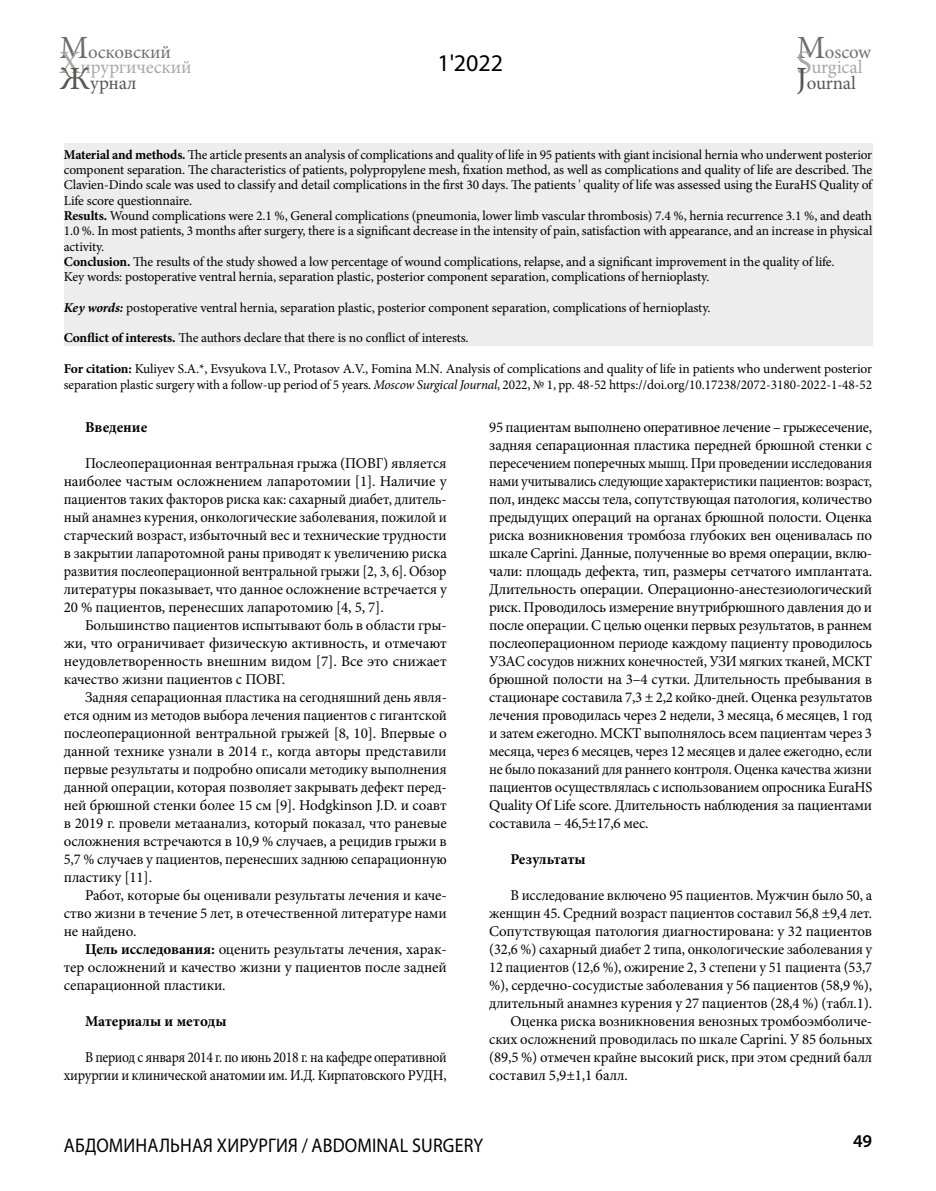
<style>
.page{position:relative;width:936px;height:1191px;background:#fff}
.page>*{position:absolute;margin:0;border:0;box-sizing:border-box;transform-origin:0 0}
.t1{font:24px "Myriad Pro";color:#000}
.t2{font:19.8px "Myriad Pro";letter-spacing:.01em;color:#000;scale:.91 1}
.t3{font:18.9px/15.8px "Minion Pro";letter-spacing:-.01em;color:#a8a8a7}
.t4{font:600 18px "Myriad Pro";color:#000}
.t5{font:15px/18px "Minion Pro";letter-spacing:-.01em;color:#000;text-align:justify}
.t6{font:15px/18px "Minion Pro";letter-spacing:-.01em;color:#000;text-align:justify;scale:.96 1}
.t7{font:15px/18px "Minion Pro";letter-spacing:-.01em;color:#000;text-align:right;scale:.91 1}
.t8{font:700 15px "Minion Pro";color:#000}
.t9{font:13.5px/15.3px "Minion Pro";letter-spacing:-.01em;color:#000}
.s1{font-size:32.4px;color:#706f6f}
.s2{color:#706f6f}
.s3{font-size:32.4px}
.s4{font-size:32.4px;color:#575756}
.s5{color:#575756}
.s6{font-weight:700}
.s7{font-weight:700;font-style:italic}
.s8{font-style:italic}
</style>
<div class="page">
<div style="left:64px;top:143px;width:808px;height:65px;background:#ededed"></div>
<div style="left:64px;top:205px;width:808px;height:49px;background:#ededed"></div>
<div style="left:64px;top:250px;width:808px;height:19px;background:#ededed"></div>
<div style="left:64px;top:266px;width:808px;height:19px;background:#ededed"></div>
<div style="left:64px;top:281px;width:808px;height:19px;background:#ededed"></div>
<div style="left:64px;top:296px;width:808px;height:19px;background:#ededed"></div>
<div style="left:64px;top:312px;width:808px;height:19px;background:#ededed"></div>
<div style="left:64px;top:327px;width:808px;height:19px;background:#ededed"></div>
<p class="t3" style="left:60px;top:44px;width:134px"><span class="s1">М</span><span class="s2">осковский<br></span><span class="s3">Х</span>ирургический<br><span class="s4">Ж</span><span class="s5">урнал</span></p>
<h1 class="t1" style="left:437px;top:48px;width:67px">1'2022</h1>
<p class="t3" style="left:796px;top:44px;width:76px"><span class="s1">М</span><span class="s2">oscow<br></span><span class="s3">S</span>urgical<br><span class="s4">J</span><span class="s5">ournal</span></p>
<p class="t9" style="left:64px;top:147px;width:810px"><span class="s6">Material and methods.</span> The article presents an analysis of complications and quality of life in 95 patients with giant incisional hernia who underwent posterior component separation. The characteristics of patients, polypropylene mesh, fixation method, as well as complications and quality of life are described. The Clavien-Dindo scale was used to classify and detail complications in the first 30 days. The patients ' quality of life was assessed using the EuraHS Quality of Life score questionnaire.<br><span class="s6">Results.</span> Wound complications were 2.1 %, General complications (pneumonia, lower limb vascular thrombosis) 7.4 %, hernia recurrence 3.1 %, and death 1.0 %. In most patients, 3 months after surgery, there is a significant decrease in the intensity of pain, satisfaction with appearance, and an increase in physical activity.<br><span class="s6">Conclusion.</span> The results of the study showed a low percentage of wound complications, relapse, and a significant improvement in the quality of life.<br>Key words: postoperative ventral hernia, separation plastic, posterior component separation, complications of hernioplasty.</p>
<p class="t9" style="left:64px;top:300px;width:648px"><span class="s7">Key words:</span> postoperative ventral hernia, separation plastic, posterior component separation, complications of hernioplasty.</p>
<p class="t9" style="left:64px;top:330px;width:406px"><span class="s6">Сonflict of interests.</span> The authors declare that there is no conflict of interests.</p>
<p class="t9" style="left:64px;top:360px;width:809px;line-height:16.2px"><span class="s6">For citation:</span> Kuliyev S.A.*, Evsyukova I.V., Protasov A.V., Fomina M.N. Analysis of complications and quality of life in patients who underwent posterior separation plastic surgery with a follow-up period of 5 years. <span class="s8">Moscow Surgical Journal</span>, 2022, № 1, рp. 48-52 https://doi.org/10.17238/2072-3180-2022-1-48-52</p>
<p class="t8" style="left:85px;top:417px;width:64px">Введение</p>
<p class="t5" style="left:64px;top:454px;width:384px;text-indent:21px">Послеоперационная вентральная грыжа (ПОВГ) является наиболее частым осложнением лапаротомии [1]. Наличие у пациентов таких факторов риска как: сахарный диабет, длитель&shy;ный анамнез курения, онкологические заболевания, пожилой и старческий возраст, избыточный вес и технические трудности в закрытии лапаротомной раны приводят к увеличению риска развития послеоперационной вентральной грыжи [2, 3, 6]. Обзор литературы показывает, что данное осложнение встречается у 20 % пациентов, перенесших лапаротомию [4, 5, 7].</p>
<p class="t5" style="left:64px;top:616px;width:384px;text-indent:21px">Большинство пациентов испытывают боль в области гры&shy;жи, что ограничивает физическую активность, и отмечают неудовлетворенность внешним видом [7]. Все это снижает качество жизни пациентов с ПОВГ.</p>
<p class="t6" style="left:64px;top:688px;width:400px;text-indent:21px">Задняя сепарационная пластика на сегодняшний день явля&shy;ется одним из методов выбора лечения пациентов с гигантской послеоперационной вентральной грыжей [8, 10]. Впервые о данной технике узнали в 2014 г., когда авторы представили первые результаты и подробно описали методику выполнения данной операции, которая позволяет закрывать дефект перед&shy;ней брюшной стенки более 15 см [9]. Hodgkinson J.D. и соавт в 2019 г. провели метаанализ, который показал, что раневые осложнения встречаются в 10,9 % случаев, а рецидив грыжи в 5,7 % случаев у пациентов, перенесших заднюю сепарационную пластику [11].</p>
<p class="t5" style="left:64px;top:886px;width:384px;text-indent:21px">Работ, которые бы оценивали результаты лечения и каче&shy;ство жизни в течение 5 лет, в отечественной литературе нами не найдено.</p>
<p class="t5" style="left:64px;top:940px;width:384px;text-indent:21px"><span class="s6">Цель исследования:</span> оценить результаты лечения, харак&shy;тер осложнений и качество жизни у пациентов после задней сепарационной пластики.</p>
<p class="t8" style="left:85px;top:1011px;width:143px">Материалы и методы</p>
<p class="t7" style="left:64px;top:1048px;width:422px">В период с января 2014 г. по июнь 2018 г. на кафедре оперативной хирургии и клинической анатомии им. И.Д. Кирпатовского РУДН,</p>
<p class="t5" style="left:489px;top:418px;width:384px">95 пациентам выполнено оперативное лечение – грыжесечение, задняя сепарационная пластика передней брюшной стенки с пересечением поперечных мышц. При проведении исследования нами учитывались следующие характеристики пациентов: возраст, пол, индекс массы тела, сопутствующая патология, количество предыдущих операций на органах брюшной полости. Оценка риска возникновения тромбоза глубоких вен оценивалась по шкале Caprini. Данные, полученные во время операции, вклю&shy;чали: площадь дефекта, тип, размеры сетчатого имплантата.<br>Длительность операции. Операционно-анестезиологический риск. Проводилось измерение внутрибрюшного давления до и после операции. С целью оценки первых результатов, в раннем послеоперационном периоде каждому пациенту проводилось УЗАС сосудов нижних конечностей, УЗИ мягких тканей, МСКТ брюшной полости на 3–4 сутки. Длительность пребывания в стационаре составила 7,3 ± 2,2 койко-дней. Оценка результатов лечения проводилась через 2 недели, 3 месяца, 6 месяцев, 1 год и затем ежегодно. МСКТ выполнялось всем пациентам через 3 месяца, через 6 месяцев, через 12 месяцев и далее ежегодно, если не было показаний для раннего контроля. Оценка качества жизни пациентов осуществлялась с использованием опросника EuraHS Quality Of Life score. Длительность наблюдения за пациентами составила – 46,5±17,6 мес.</p>
<p class="t8" style="left:510px;top:849px;width:77px">Результаты</p>
<p class="t5" style="left:510px;top:886px;width:363px">В исследование включено 95 пациентов. Мужчин было 50, а</p>
<p class="t5" style="left:489px;top:904px;width:384px">женщин 45. Средний возраст пациентов составил 56,8 ±9,4 лет.</p>
<p class="t5" style="left:489px;top:922px;width:384px">Сопутствующая патология диагностирована: у 32 пациентов</p>
<p class="t5" style="left:489px;top:940px;width:384px">(32,6 %) сахарный диабет 2 типа, онкологические заболевания у</p>
<p class="t6" style="left:489px;top:958px;width:400px">12 пациентов (12,6 %), ожирение 2, 3 степени у 51 пациента (53,7</p>
<p class="t5" style="left:489px;top:976px;width:384px">%), сердечно-сосудистые заболевания у 56 пациентов (58,9 %),</p>
<p class="t5" style="left:489px;top:994px;width:384px">длительный анамнез курения у 27 пациентов (28,4 %) (табл.1).</p>
<p class="t5" style="left:510px;top:1012px;width:363px">Оценка риска возникновения венозных тромбоэмболиче-</p>
<p class="t5" style="left:489px;top:1030px;width:384px">ских осложнений проводилась по шкале Сaprini. У 85 больных</p>
<p class="t5" style="left:489px;top:1048px;width:384px">(89,5 %) отмечен крайне высокий риск, при этом средний балл</p>
<p class="t5" style="left:489px;top:1066px;width:140px">составил 5,9±1,1 балл.</p>
<h2 class="t2" style="left:64px;top:1133px;width:462px">АБДОМИНАЛЬНАЯ ХИРУРГИЯ / ABDOMINAL SURGERY</h2>
<p class="t4" style="left:853px;top:1129px;width:21px">49</p>
</div>
